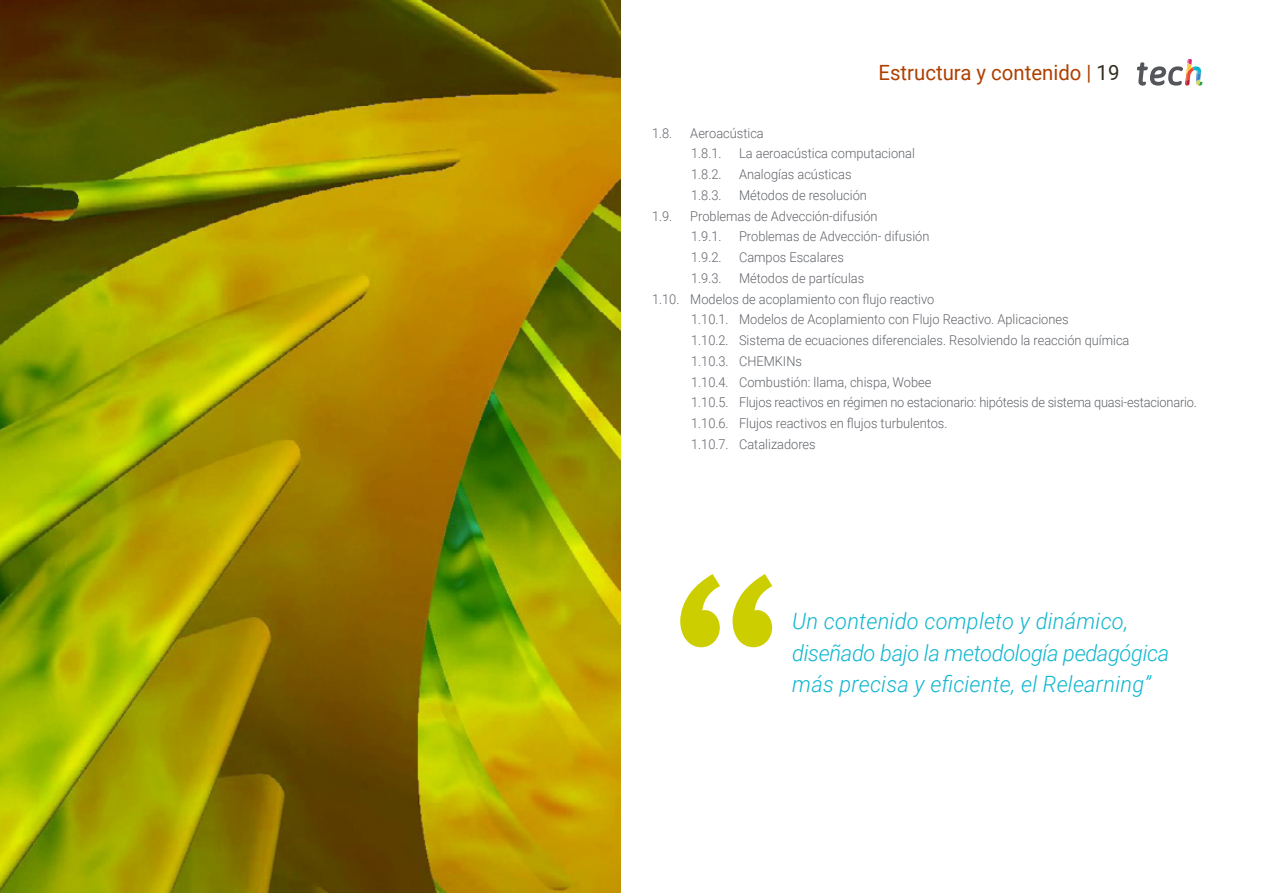
<style>
.page{position:relative;width:1263px;height:893px;background:#fff}
.page>*{position:absolute;margin:0;border:0;box-sizing:border-box;transform-origin:0 0}
.t1{font:italic 300 22.5px/31.5px "Roboto";letter-spacing:.01em;color:#0fb6cf}
.t2{font:21px "Roboto";color:#ae4000}
.t3{font:300 13.5px/20.7px "Roboto";color:#61646a;scale:.95 1}
.s1{color:#312e20}
</style>
<div class="page">
<img style="left:0;top:0;width:621px;height:893px">
<svg style="left:1137px;top:59px;width:65px;height:27px"></svg>
<svg style="left:680px;top:574px;width:92px;height:73px"></svg>
<h2 class="t2" style="left:878px;top:57px;width:242px">Estructura y contenido | <span class="s1">19</span></h2>
<p class="t3" style="left:652px;top:122px;width:23px">1.8.</p>
<p class="t3" style="left:690px;top:122px;width:79px">Aeroacústica<br>1.8.1.</p>
<p class="t3" style="left:739px;top:143px;width:187px">La aeroacústica computacional</p>
<p class="t3" style="left:691px;top:164px;width:34px">1.8.2.</p>
<p class="t3" style="left:739px;top:164px;width:120px">Analogías acústicas</p>
<p class="t3" style="left:691px;top:184px;width:34px">1.8.3.</p>
<p class="t3" style="left:739px;top:184px;width:136px">Métodos de resolución</p>
<p class="t3" style="left:652px;top:205px;width:23px">1.9.</p>
<p class="t3" style="left:690px;top:205px;width:199px">Problemas de Advección-difusión<br>1.9.1.</p>
<p class="t3" style="left:739px;top:226px;width:202px">Problemas de Advección- difusión</p>
<p class="t3" style="left:691px;top:247px;width:34px">1.9.2.</p>
<p class="t3" style="left:739px;top:247px;width:112px">Campos Escalares</p>
<p class="t3" style="left:691px;top:267px;width:34px">1.9.3.</p>
<p class="t3" style="left:739px;top:267px;width:133px">Métodos de partículas</p>
<p class="t3" style="left:652px;top:288px;width:299px">1.10. Modelos de acoplamiento con flujo reactivo</p>
<p class="t3" style="left:691px;top:309px;width:399px">1.10.1. Modelos de Acoplamiento con Flujo Reactivo. Aplicaciones</p>
<p class="t3" style="left:691px;top:330px;width:463px">1.10.2. Sistema de ecuaciones diferenciales. Resolviendo la reacción química</p>
<p class="t3" style="left:691px;top:350px;width:118px">1.10.3. CHEMKINs</p>
<p class="t3" style="left:691px;top:371px;width:255px">1.10.4. Combustión: llama, chispa, Wobee</p>
<p class="t3" style="left:691px;top:392px;width:534px">1.10.5. Flujos reactivos en régimen no estacionario: hipótesis de sistema quasi-estacionario.</p>
<p class="t3" style="left:691px;top:413px;width:271px">1.10.6. Flujos reactivos en flujos turbulentos.</p>
<p class="t3" style="left:691px;top:433px;width:133px">1.10.7. Catalizadores</p>
<h1 class="t1" style="left:792px;top:604px;width:379px">Un contenido completo y dinámico, diseñado bajo la metodología pedagógica más precisa y eficiente, el Relearning”</h1>
</div>
